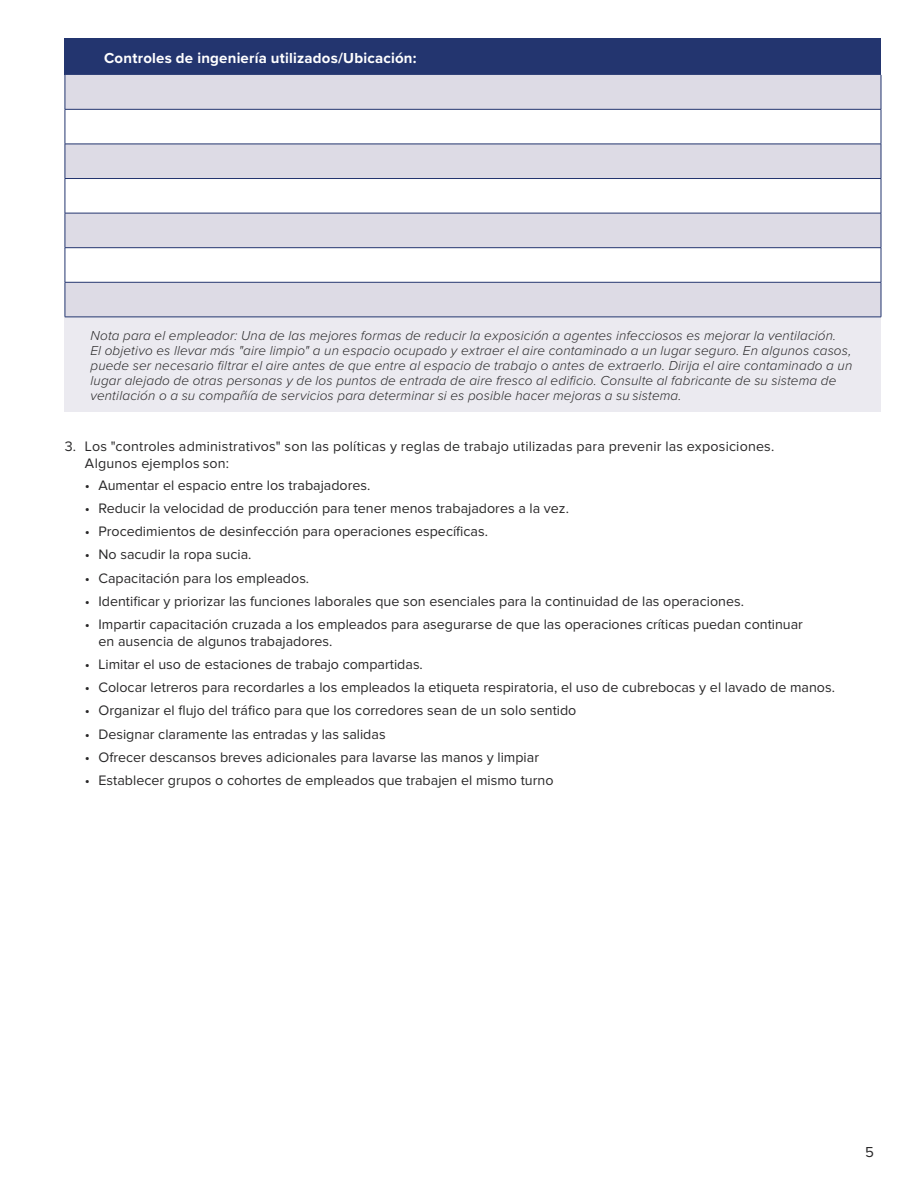
<style>
.page{position:relative;width:918px;height:1188px;background:#fff}
.page>*{position:absolute;margin:0;border:0;box-sizing:border-box;transform-origin:0 0}
.Charts__Title{font:700 15px "Proxima Nova";letter-spacing:.015em;color:#fff}
.t1{font:15px "Proxima Nova";color:#292829}
.t2{font:14.25px/16.5px "Proxima Nova";color:#292829}
.Chart_-_Footer{font:italic 300 13.5px/15px "Proxima Nova";letter-spacing:.01em;color:#292829}
</style>
<div class="page">
<div style="left:65px;top:39px;width:816px;height:36px;background:#23356f"></div>
<svg style="left:66px;top:75px;width:815px;height:242px;fill:#dddbe5"></svg>
<div style="left:65px;top:317px;width:816px;height:95px;background:#ebeaf0"></div>
<hr style="left:65px;top:75px;width:1px;height:34px;background:#23356f">
<hr style="left:881px;top:75px;width:1px;height:34px;background:#23356f">
<hr style="left:65px;top:110px;width:1px;height:34px;background:#23356f">
<hr style="left:881px;top:110px;width:1px;height:34px;background:#23356f">
<hr style="left:65px;top:144px;width:1px;height:34px;background:#23356f">
<hr style="left:881px;top:144px;width:1px;height:34px;background:#23356f">
<hr style="left:65px;top:179px;width:1px;height:34px;background:#23356f">
<hr style="left:881px;top:179px;width:1px;height:34px;background:#23356f">
<hr style="left:65px;top:213px;width:1px;height:35px;background:#23356f">
<hr style="left:881px;top:213px;width:1px;height:35px;background:#23356f">
<hr style="left:65px;top:248px;width:1px;height:34px;background:#23356f">
<hr style="left:881px;top:248px;width:1px;height:34px;background:#23356f">
<hr style="left:65px;top:109px;width:816px;height:1px;background:#23356f">
<hr style="left:65px;top:144px;width:816px;height:1px;background:#23356f">
<hr style="left:65px;top:178px;width:816px;height:1px;background:#23356f">
<hr style="left:65px;top:213px;width:816px;height:1px;background:#23356f">
<hr style="left:65px;top:247px;width:816px;height:1px;background:#23356f">
<hr style="left:65px;top:282px;width:816px;height:1px;background:#23356f">
<hr style="left:65px;top:282px;width:1px;height:35px;background:#23356f">
<hr style="left:881px;top:282px;width:1px;height:35px;background:#23356f">
<hr style="left:65px;top:317px;width:816px;height:1px;background:#23356f">
<p class="Charts__Title" style="left:104px;top:47px;width:314px">Controles de ingeniería utilizados/Ubicación:</p>
<p class="Chart_-_Footer" style="left:91px;top:327px;width:763px">Nota para el empleador: Una de las mejores formas de reducir la exposición a agentes infecciosos es mejorar la ventilación.<br>El objetivo es llevar más "aire limpio" a un espacio ocupado y extraer el aire contaminado a un lugar seguro. En algunos casos, puede ser necesario filtrar el aire antes de que entre al espacio de trabajo o antes de extraerlo. Dirija el aire contaminado a un lugar alejado de otras personas y de los puntos de entrada de aire fresco al edificio. Consulte al fabricante de su sistema de ventilación o a su compañía de servicios para determinar si es posible hacer mejoras a su sistema.</p>
<p class="t2" style="left:85px;top:439px;width:691px;text-indent:-20px">3. Los "controles administrativos" son las políticas y reglas de trabajo utilizadas para prevenir las exposiciones.<br>Algunos ejemplos son:</p>
<p class="t2" style="left:85px;top:477px;width:287px">• Aumentar el espacio entre los trabajadores.</p>
<p class="t2" style="left:85px;top:500px;width:486px">• Reducir la velocidad de producción para tener menos trabajadores a la vez.</p>
<p class="t2" style="left:85px;top:524px;width:405px">• Procedimientos de desinfección para operaciones específicas.</p>
<p class="t2" style="left:85px;top:547px;width:168px">• No sacudir la ropa sucia.</p>
<p class="t2" style="left:85px;top:570px;width:226px">• Capacitación para los empleados.</p>
<p class="t2" style="left:85px;top:593px;width:661px">• Identificar y priorizar las funciones laborales que son esenciales para la continuidad de las operaciones.</p>
<p class="t2" style="left:98px;top:617px;width:706px;text-indent:-14px">• Impartir capacitación cruzada a los empleados para asegurarse de que las operaciones críticas puedan continuar en ausencia de algunos trabajadores.</p>
<p class="t2" style="left:85px;top:656px;width:339px">• Limitar el uso de estaciones de trabajo compartidas.</p>
<p class="t2" style="left:85px;top:680px;width:752px">• Colocar letreros para recordarles a los empleados la etiqueta respiratoria, el uso de cubrebocas y el lavado de manos.</p>
<p class="t2" style="left:85px;top:703px;width:493px">• Organizar el flujo del tráfico para que los corredores sean de un solo sentido</p>
<p class="t2" style="left:85px;top:726px;width:302px">• Designar claramente las entradas y las salidas</p>
<p class="t2" style="left:85px;top:749px;width:456px">• Ofrecer descansos breves adicionales para lavarse las manos y limpiar</p>
<p class="t2" style="left:85px;top:773px;width:470px">• Establecer grupos o cohortes de empleados que trabajen el mismo turno</p>
<p class="t1" style="left:865px;top:1146px;width:10px">5</p>
</div>
